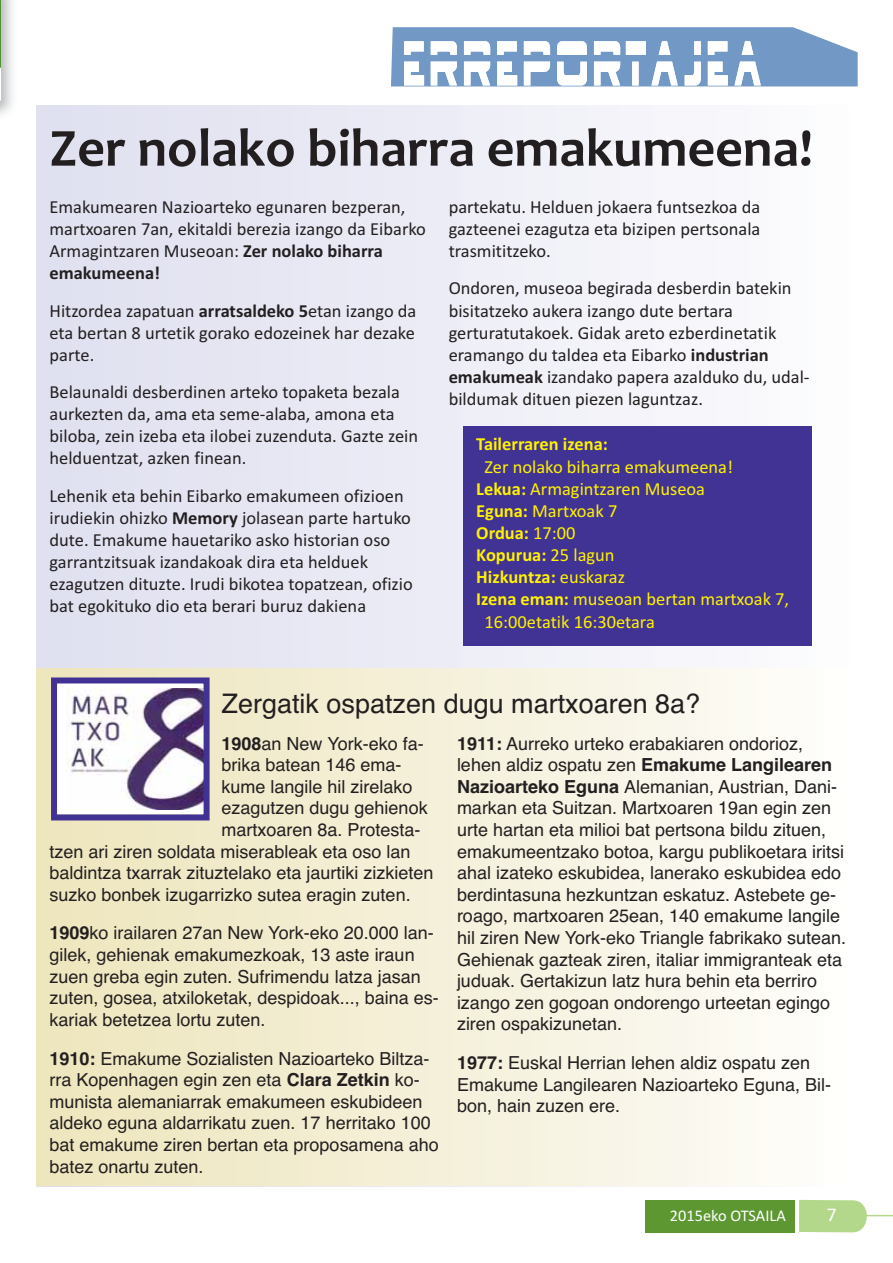
<style>
.page{position:relative;width:893px;height:1263px;background:#fff}
.page>*{position:absolute;margin:0;border:0;box-sizing:border-box;transform-origin:0 0}
.t1{font:700 54px "Candara";color:#231f20}
.t2{font:27px "Helvetica";color:#231f20}
.t3{font:19.5px "Calibri";color:#fff}
.t4{font:18.45px/22.2px "Calibri";color:#231f20}
.t5{font:18.45px "Calibri";color:#fff200}
.t6{font:700 18.45px "Calibri";color:#fff200}
.t7{font:18px/21.6px "Helvetica";color:#231f20}
.t8{font:16.35px "Calibri";color:#fff}
.s1{font-weight:700}
.s2{font-weight:400}
</style>
<div class="page">
<img style="left:0;top:100px;width:1px;height:18px">
<img style="left:0;top:0;width:1px;height:68px">
<div style="left:36px;top:105px;width:822px;height:1081px;background:linear-gradient(to right,#dfdfef,#fcfbfd)"></div>
<svg style="left:799px;top:1200px;width:73px;height:32px;background:#bbdc98"></svg>
<hr style="left:855px;top:1215px;width:38px;height:1px;background:#b3d88c">
<div style="left:645px;top:1200px;width:149px;height:32px;background:#5d9732"></div>
<svg style="left:391px;top:27px;width:467px;height:59px"></svg>
<img style="left:37px;top:668px;width:819px;height:518px">
<div style="left:57px;top:683px;width:147px;height:131px;background:#fff"></div>
<img style="left:66px;top:689px;width:137px;height:120px">
<div style="left:51px;top:677px;width:159px;height:143px;border:6px solid #413393"></div>
<div style="left:463px;top:426px;width:348px;height:219px;background:#413393"></div>
<h1 class="t1" style="left:50px;top:128px;width:765px">Zer nolako biharra emakumeena!</h1>
<p class="t4" style="left:50px;top:197px;width:378px">Emakumearen Nazioarteko egunaren bezperan, martxoaren 7an, ekitaldi berezia izango da Eibarko Armagintzaren Museoan: <span class="s1">Zer nolako biharra emakumeena!</span></p>
<p class="t4" style="left:50px;top:301px;width:368px;text-align:justify">Hitzordea zapatuan <span class="s1">arratsaldeko 5</span>etan izango da eta bertan 8 urtetik gorako edozeinek har dezake parte.</p>
<p class="t4" style="left:50px;top:382px;width:370px">Belaunaldi desberdinen arteko topaketa bezala aurkezten da, ama eta seme-alaba, amona eta biloba, zein izeba eta ilobei zuzenduta. Gazte zein helduentzat, azken finean.</p>
<p class="t4" style="left:50px;top:486px;width:365px">Lehenik eta behin Eibarko emakumeen ofizioen irudiekin ohizko <span class="s1">Memory</span> jolasean parte hartuko dute. Emakume hauetariko asko historian oso garrantzitsuak izandakoak dira eta helduek ezagutzen dituzte. Irudi bikotea topatzean, ofizio bat egokituko dio eta berari buruz dakiena</p>
<p class="t4" style="left:449px;top:197px;width:313px;text-align:justify">partekatu. Helduen jokaera funtsezkoa da gazteenei ezagutza eta bizipen pertsonala trasmititzeko.</p>
<p class="t4" style="left:449px;top:279px;width:362px">Ondoren, museoa begirada desberdin batekin bisitatzeko aukera izango dute bertara gerturatutakoek. Gidak areto ezberdinetatik eramango du taldea eta Eibarko <span class="s1">industrian emakumeak</span> izandako papera azalduko du, udal&shy;bildumak dituen piezen laguntzaz.</p>
<p class="t6" style="left:476px;top:438px;width:133px">Tailerraren izena:</p>
<p class="t5" style="left:485px;top:460px;width:250px">Zer nolako biharra emakumeena!</p>
<p class="t5" style="left:476px;top:482px;width:230px"><span class="s1">Lekua:</span> Armagintzaren Museoa</p>
<p class="t5" style="left:476px;top:504px;width:143px"><span class="s1">Eguna:</span> Martxoak 7</p>
<p class="t6" style="left:476px;top:526px;width:101px">Ordua: <span class="s2">17:00</span></p>
<p class="t6" style="left:476px;top:549px;width:140px">Kopurua: <span class="s2">25 lagun</span></p>
<p class="t6" style="left:476px;top:571px;width:150px">Hizkuntza: <span class="s2">euskaraz</span></p>
<p class="t5" style="left:476px;top:593px;width:314px"><span class="s1">Izena eman:</span> museoan bertan martxoak 7,</p>
<p class="t5" style="left:485px;top:615px;width:172px">16:00etatik 16:30etara</p>
<h2 class="t2" style="left:222px;top:693px;width:480px">Zergatik ospatzen dugu martxoaren 8a?</h2>
<p class="t7" style="left:222px;top:734px;width:204px"><span class="s1">1908</span>an New York-eko fa-</p>
<p class="t7" style="left:222px;top:756px;width:182px">brika batean 146 ema-</p>
<p class="t7" style="left:222px;top:777px;width:193px">kume langile hil zirelako</p>
<p class="t7" style="left:222px;top:799px;width:208px">ezagutzen dugu gehienok</p>
<p class="t7" style="left:222px;top:821px;width:201px">martxoaren 8a. Protesta-</p>
<p class="t7" style="left:50px;top:842px;width:363px">tzen ari ziren soldata miserableak eta oso lan</p>
<p class="t7" style="left:50px;top:864px;width:386px">baldintza txarrak zituztelako eta jaurtiki zizkieten</p>
<p class="t7" style="left:50px;top:885px;width:363px">suzko bonbek izugarrizko sutea eragin zuten.</p>
<p class="t7" style="left:50px;top:924px;width:391px"><span class="s1">1909</span>ko irailaren 27an New York-eko 20.000 lan&shy;gilek, gehienak emakumezkoak, 13 aste iraun zuen greba egin zuten. Sufrimendu latza jasan zuten, gosea, atxiloketak, despidoak..., baina es&shy;kariak betetzea lortu zuten.</p>
<p class="t7" style="left:50px;top:1049px;width:391px"><span class="s1">1910:</span> Emakume Sozialisten Nazioarteko Biltza&shy;rra Kopenhagen egin zen eta <span class="s1">Clara Zetkin</span> ko&shy;munista alemaniarrak emakumeen eskubideen aldeko eguna aldarrikatu zuen. 17 herritako 100 bat emakume ziren bertan eta proposamena aho batez onartu zuten.</p>
<p class="t7" style="left:457px;top:734px;width:391px"><span class="s1">1911:</span> Aurreko urteko erabakiaren ondorioz, lehen aldiz ospatu zen <span class="s1">Emakume Langilearen Nazioarteko Eguna</span> Alemanian, Austrian, Dani&shy;markan eta Suitzan. Martxoaren 19an egin zen urte hartan eta milioi bat pertsona bildu zituen, emakumeentzako botoa, kargu publikoetara iritsi ahal izateko eskubidea, lanerako eskubidea edo berdintasuna hezkuntzan eskatuz. Astebete ge&shy;roago, martxoaren 25ean, 140 emakume langile hil ziren New York-eko Triangle fabrikako sutean.<br>Gehienak gazteak ziren, italiar immigranteak eta juduak. Gertakizun latz hura behin eta berriro izango zen gogoan ondorengo urteetan egingo ziren ospakizunetan.</p>
<p class="t7" style="left:457px;top:1054px;width:376px"><span class="s1">1977:</span> Euskal Herrian lehen aldiz ospatu zen<br>Emakume Langilearen Nazioarteko Eguna, Bil&shy;bon, hain zuzen ere.</p>
<p class="t8" style="left:670px;top:1210px;width:117px">2015eko OTSAILA</p>
<p class="t3" style="left:827px;top:1207px;width:11px">7</p>
</div>
